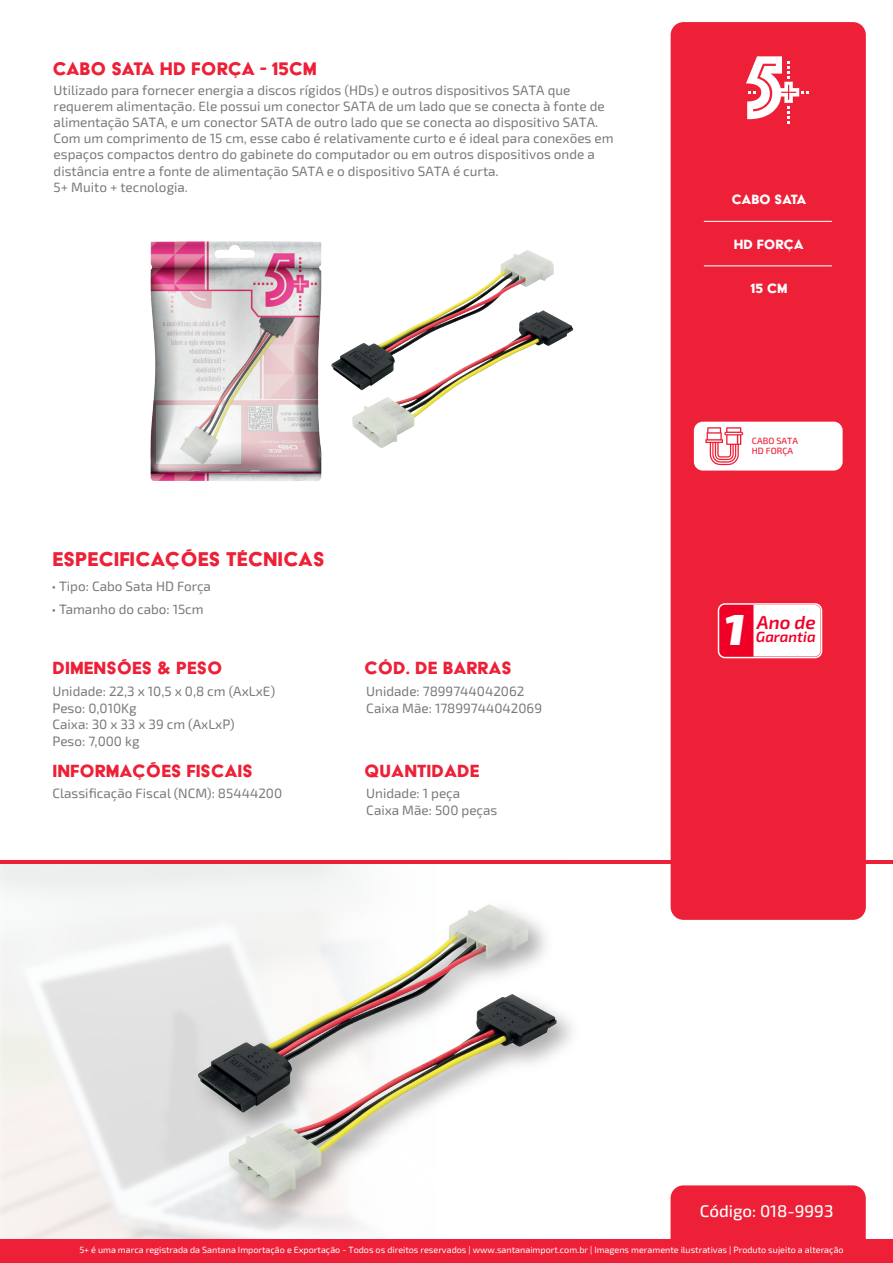
<style>
.page{position:relative;width:893px;height:1263px;background:#fff}
.page>*{position:absolute;margin:0;border:0;box-sizing:border-box;transform-origin:0 0}
.t1{font:italic 900 43.5px "Exo 2";color:#fff}
.t2{font:22.95px "Acier BAT Text Solid";color:#ed2037}
.t3{font:21px "Acier BAT Text Solid";letter-spacing:.005em;color:#ed2037}
.t4{font:20.4px "Acier BAT Text Solid";color:#ed2037}
.t5{font:italic 600 18.6px "Exo 2";color:#ef0027}
.t6{font:500 16.95px "Exo 2";color:#fff}
.t7{font:15.45px "Acier BAT Text Solid";color:#fff}
.t8{font:15.45px "Acier BAT Text Solid";letter-spacing:-.02em;color:#fff}
.t9{font:italic 600 14.7px "Exo 2";color:#ef0027}
.t10{font:13.5px/16.2px "Exo 2";color:#777b7d}
.t11{font:9px "Exo 2";color:#fff}
.t12{font:500 9px/9.9px "Exo 2";color:#ed2037}
</style>
<div class="page">
<img style="left:0;top:860px;width:624px;height:379px">
<div style="left:671px;top:1185px;width:195px;height:54px;background:#ed2037"></div>
<div style="left:671px;top:22px;width:195px;height:898px;background:#ed2037;border-radius:13px"></div>
<svg style="left:746px;top:56px;width:63px;height:67px"></svg>
<hr style="left:1px;top:860px;width:892px;height:3px;background:#ed2037">
<div style="left:694px;top:422px;width:149px;height:49px;background:#fff;border-radius:9px"></div>
<div style="left:718px;top:604px;width:103px;height:53px;background:#ef0027;border-radius:6px"></div>
<div style="left:718px;top:603px;width:104px;height:55px;border:2px solid #fff;border-radius:6px"></div>
<div style="left:753px;top:605px;width:67px;height:51px;background:#fff"></div>
<div style="left:0;top:1239px;width:893px;height:24px;background:#ed2037"></div>
<hr style="left:704px;top:221px;width:128px;height:1px;background:#fff">
<hr style="left:704px;top:265px;width:128px;height:1px;background:#fff">
<img style="left:150px;top:241px;width:172px;height:240px">
<img style="left:317px;top:241px;width:257px;height:231px">
<img style="left:165px;top:869px;width:459px;height:370px">
<img style="left:177px;top:881px;width:419px;height:352px">
<svg style="left:705px;top:427px;width:38px;height:38px"></svg>
<h3 class="t3" style="left:52px;top:58px;width:266px">CABO SATA HD FORÇA - 15CM</h3>
<p class="t10" style="left:54px;top:81px;width:561px">Utilizado para fornecer energia a discos rígidos (HDs) e outros dispositivos SATA que requerem alimentação. Ele possui um conector SATA de um lado que se conecta à fonte de alimentação SATA, e um conector SATA de outro lado que se conecta ao dispositivo SATA.<br>Com um comprimento de 15 cm, esse cabo é relativamente curto e é ideal para conexões em espaços compactos dentro do gabinete do computador ou em outros dispositivos onde a distância entre a fonte de alimentação SATA e o dispositivo SATA é curta.<br>5+ Muito + tecnologia.</p>
<h2 class="t2" style="left:52px;top:547px;width:274px">ESPECIFICAÇÕES TÉCNICAS</h2>
<p class="t10" style="left:52px;top:578px;width:161px">• Tipo: Cabo Sata HD Força</p>
<p class="t10" style="left:52px;top:600px;width:154px">• Tamanho do cabo: 15cm</p>
<h3 class="t4" style="left:52px;top:657px;width:172px">DIMENSÕES &amp; PESO</h3>
<h3 class="t4" style="left:364px;top:657px;width:149px">CÓD. DE BARRAS</h3>
<p class="t10" style="left:52px;top:683px;width:224px">Unidade: 22,3 x 10,5 x 0,8 cm (AxLxE)<br>Peso: 0,010Kg<br>Caixa: 30 x 33 x 39 cm (AxLxP)<br>Peso: 7,000 kg</p>
<p class="t10" style="left:52px;top:785px;width:231px">Classificação Fiscal (NCM): 85444200</p>
<h3 class="t4" style="left:52px;top:760px;width:202px">INFORMAÇÕES FISCAIS</h3>
<p class="t10" style="left:366px;top:683px;width:177px">Unidade: 7899744042062<br>Caixa Mãe: 17899744042069</p>
<h3 class="t4" style="left:364px;top:760px;width:117px">QUANTIDADE</h3>
<p class="t10" style="left:366px;top:785px;width:133px">Unidade: 1 peça<br>Caixa Mãe: 500 peças</p>
<p class="t8" style="left:731px;top:191px;width:76px">CABO SATA</p>
<p class="t7" style="left:734px;top:236px;width:71px">HD FORÇA</p>
<p class="t7" style="left:751px;top:280px;width:38px">15 CM</p>
<p class="t12" style="left:752px;top:435px;width:48px">CABO SATA<br>HD FORÇA</p>
<h1 class="t1" style="left:724px;top:595px;width:22px">1</h1>
<h3 class="t5" style="left:757px;top:609px;width:61px">Ano de</h3>
<p class="t9" style="left:756px;top:626px;width:61px">Garantia</p>
<p class="t6" style="left:700px;top:1199px;width:135px">Código: 018-9993</p>
<p class="t11" style="left:79px;top:1244px;width:766px">5+ é uma marca registrada da Santana Importação e Exportação - Todos os direitos reservados | www.santanaimport.com.br | Imagens meramente ilustrativas | Produto sujeito a alteração</p>
</div>
